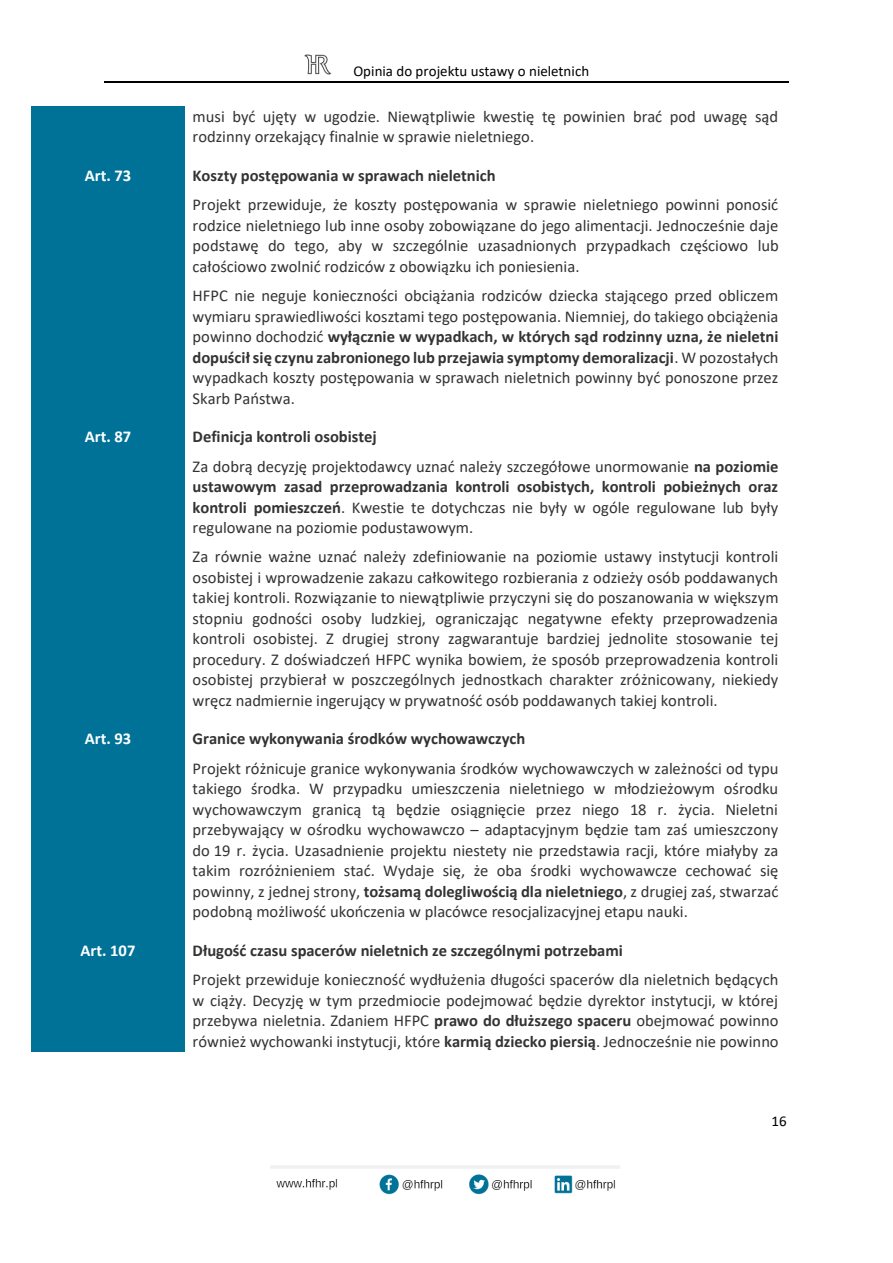
<style>
.page{position:relative;width:893px;height:1263px;background:#fff}
.page>*{position:absolute;margin:0;border:0;box-sizing:border-box;transform-origin:0 0}
.t1{font:16.5px/20.5px "Calibri";color:#333;text-align:justify}
.t2{font:700 16.5px "Calibri";color:#333}
.t3{font:700 16.5px "Calibri";color:#fff}
.t4{font:15px "Calibri";color:#000}
.s1{font-weight:700}
</style>
<div class="page">
<hr style="left:104px;top:81px;width:685px;height:1px;background:#000">
<img style="left:304px;top:54px;width:28px;height:21px">
<img style="left:270px;top:1165px;width:350px;height:30px">
<div style="left:32px;top:106px;width:153px;height:50px;background:#007298"></div>
<div style="left:32px;top:156px;width:153px;height:261px;background:#007298"></div>
<div style="left:32px;top:417px;width:153px;height:303px;background:#007298"></div>
<div style="left:32px;top:720px;width:153px;height:211px;background:#007298"></div>
<div style="left:32px;top:931px;width:153px;height:121px;background:#007298"></div>
<p class="t4" style="left:353px;top:64px;width:237px">Opinia do projektu ustawy o nieletnich</p>
<p class="t1" style="left:193px;top:107px;width:587px">musi być ujęty w ugodzie. Niewątpliwie kwestię tę powinien brać pod uwagę sąd rodzinny orzekający finalnie w sprawie nieletniego.</p>
<p class="t3" style="left:85px;top:168px;width:48px">Art. 73</p>
<p class="t2" style="left:193px;top:168px;width:304px">Koszty postępowania w sprawach nieletnich</p>
<p class="t1" style="left:193px;top:196px;width:588px">Projekt przewiduje, że koszty postępowania w sprawie nieletniego powinni ponosić rodzice nieletniego lub inne osoby zobowiązane do jego alimentacji. Jednocześnie daje podstawę do tego, aby w szczególnie uzasadnionych przypadkach częściowo lub całościowo zwolnić rodziców z obowiązku ich poniesienia.</p>
<p class="t1" style="left:193px;top:287px;width:588px">HFPC nie neguje konieczności obciążania rodziców dziecka stającego przed obliczem wymiaru sprawiedliwości kosztami tego postępowania. Niemniej, do takiego obciążenia powinno dochodzić <span class="s1">wyłącznie w wypadkach, w których sąd rodzinny uzna, że nieletni dopuścił się czynu zabronionego lub przejawia symptomy demoralizacji</span>. W pozostałych wypadkach koszty postępowania w sprawach nieletnich powinny być ponoszone przez Skarb Państwa.</p>
<p class="t3" style="left:85px;top:430px;width:48px">Art. 87</p>
<p class="t2" style="left:193px;top:430px;width:185px">Definicja kontroli osobistej</p>
<p class="t1" style="left:193px;top:457px;width:587px">Za dobrą decyzję projektodawcy uznać należy szczegółowe unormowanie <span class="s1">na poziomie ustawowym zasad przeprowadzania kontroli osobistych, kontroli pobieżnych oraz kontroli pomieszczeń</span>. Kwestie te dotychczas nie były w ogóle regulowane lub były regulowane na poziomie podustawowym.</p>
<p class="t1" style="left:193px;top:548px;width:587px">Za równie ważne uznać należy zdefiniowanie na poziomie ustawy instytucji kontroli osobistej i wprowadzenie zakazu całkowitego rozbierania z odzieży osób poddawanych takiej kontroli. Rozwiązanie to niewątpliwie przyczyni się do poszanowania w większym stopniu godności osoby ludzkiej, ograniczając negatywne efekty przeprowadzenia kontroli osobistej. Z drugiej strony zagwarantuje bardziej jednolite stosowanie tej procedury. Z doświadczeń HFPC wynika bowiem, że sposób przeprowadzenia kontroli osobistej przybierał w poszczególnych jednostkach charakter zróżnicowany, niekiedy wręcz nadmiernie ingerujący w prywatność osób poddawanych takiej kontroli.</p>
<p class="t3" style="left:85px;top:732px;width:48px">Art. 93</p>
<p class="t2" style="left:193px;top:732px;width:334px">Granice wykonywania środków wychowawczych</p>
<p class="t1" style="left:193px;top:759px;width:587px">Projekt różnicuje granice wykonywania środków wychowawczych w zależności od typu takiego środka. W przypadku umieszczenia nieletniego w młodzieżowym ośrodku wychowawczym granicą tą będzie osiągnięcie przez niego 18 r. życia. Nieletni przebywający w ośrodku wychowawczo – adaptacyjnym będzie tam zaś umieszczony do 19 r. życia. Uzasadnienie projektu niestety nie przedstawia racji, które miałyby za takim rozróżnieniem stać. Wydaje się, że oba środki wychowawcze cechować się powinny, z jednej strony, <span class="s1">tożsamą dolegliwością dla nieletniego</span>, z drugiej zaś, stwarzać podobną możliwość ukończenia w placówce resocjalizacyjnej etapu nauki.</p>
<p class="t3" style="left:80px;top:943px;width:56px">Art. 107</p>
<p class="t2" style="left:193px;top:943px;width:432px">Długość czasu spacerów nieletnich ze szczególnymi potrzebami</p>
<p class="t1" style="left:193px;top:971px;width:587px">Projekt przewiduje konieczność wydłużenia długości spacerów dla nieletnich będących w ciąży. Decyzję w tym przedmiocie podejmować będzie dyrektor instytucji, w której przebywa nieletnia. Zdaniem HFPC <span class="s1">prawo do dłuższego spaceru</span> obejmować powinno również wychowanki instytucji, które <span class="s1">karmią dziecko piersią</span>. Jednocześnie nie powinno</p>
<p class="t4" style="left:772px;top:1115px;width:17px">16</p>
</div>
